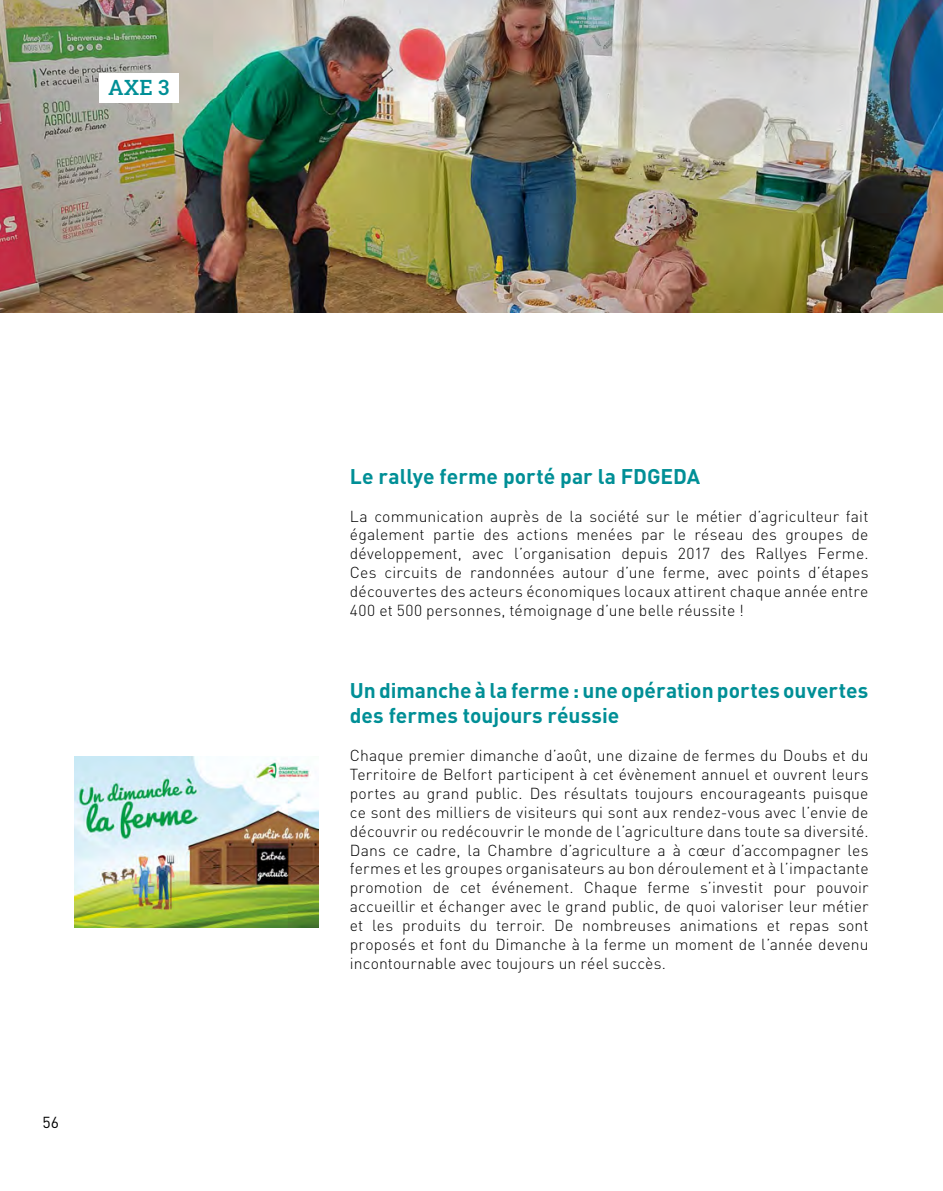
<style>
.page{position:relative;width:943px;height:1191px;background:#fff}
.page>*{position:absolute;margin:0;border:0;box-sizing:border-box;transform-origin:0 0}
.t1{font:700 21px/25.2px "DIN Pro";color:#008f96}
.t2{font:21px "Roboto Slab";color:#008f96}
.t3{font:300 15.75px/18.9px "DIN Pro";letter-spacing:.01em;color:#000;text-align:justify}
.t4{font:15.75px "DIN Pro";color:#000}
</style>
<div class="page">
<img style="left:0;top:0;width:943px;height:313px">
<div style="left:99px;top:73px;width:80px;height:29px;background:#fff"></div>
<img style="left:74px;top:756px;width:245px;height:172px">
<h1 class="t2" style="left:108px;top:73px;width:63px">AXE 3</h1>
<p class="t4" style="left:42px;top:1109px;width:18px">56</p>
<h1 class="t1" style="left:350px;top:462px;width:352px">Le rallye ferme porté par la FDGEDA</h1>
<p class="t3" style="left:350px;top:506px;width:520px">La communication auprès de la société sur le métier d’agriculteur fait également partie des actions menées par le réseau des groupes de développement, avec l’organisation depuis 2017 des Rallyes Ferme.<br>Ces circuits de randonnées autour d’une ferme, avec points d’étapes découvertes des acteurs économiques locaux attirent chaque année entre 400 et 500 personnes, témoignage d’une belle réussite !</p>
<h1 class="t1" style="left:350px;top:677px;width:520px">Un dimanche à la ferme : une opération portes ouvertes des fermes toujours réussie</h1>
<p class="t3" style="left:350px;top:745px;width:520px">Chaque premier dimanche d’août, une dizaine de fermes du Doubs et du Territoire de Belfort participent à cet évènement annuel et ouvrent leurs portes au grand public. Des résultats toujours encourageants puisque ce sont des milliers de visiteurs qui sont aux rendez-vous avec l’envie de découvrir ou redécouvrir le monde de l’agriculture dans toute sa diversité.<br>Dans ce cadre, la Chambre d’agriculture a à cœur d’accompagner les fermes et les groupes organisateurs au bon déroulement et à l’impactante promotion de cet événement. Chaque ferme s’investit pour pouvoir accueillir et échanger avec le grand public, de quoi valoriser leur métier et les produits du terroir. De nombreuses animations et repas sont proposés et font du Dimanche à la ferme un moment de l’année devenu incontournable avec toujours un réel succès.</p>
</div>
